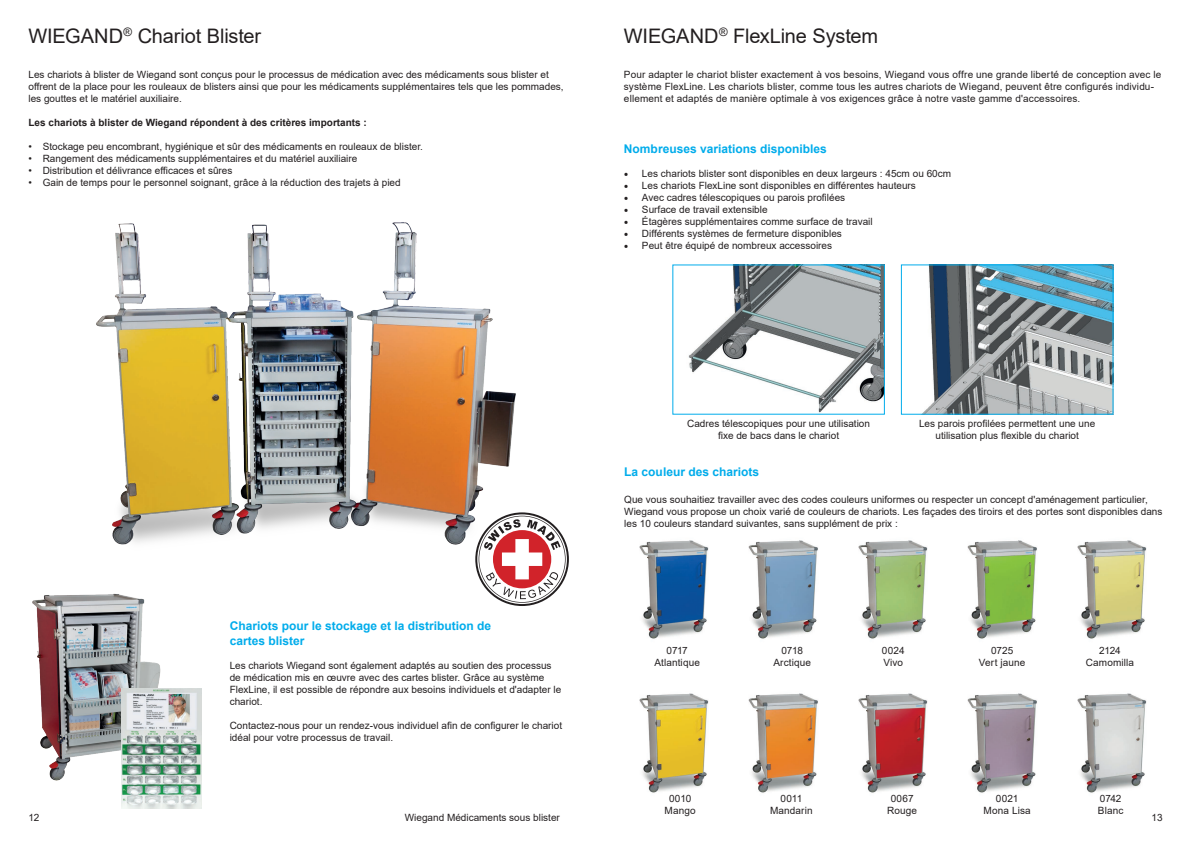
<style>
.page{position:relative;width:1191px;height:842px;background:#fff}
.page>*{position:absolute;margin:0;border:0;box-sizing:border-box;transform-origin:0 0}
.t1{font:20px "Arial";letter-spacing:-.01em;color:#231f20}
.t2{font:700 12px/14.4px "Arial";color:#00aceb}
.t3{font:10px/12px "Arial";color:#231f20;text-align:center}
.t4{font:700 10px "Arial";color:#231f20}
.s1{font-family:"Minion Pro";font-size:12px}
</style>
<div class="page">
<img style="left:96px;top:222px;width:420px;height:323px">
<img style="left:32px;top:593px;width:129px;height:200px">
<img style="left:122px;top:688px;width:79px;height:121px">
<svg style="left:475px;top:512px;width:94px;height:94px"></svg>
<img style="left:639px;top:693px;width:508px;height:100px">
<img style="left:639px;top:540px;width:508px;height:99px">
<img style="left:924px;top:267px;width:187px;height:145px">
<div style="left:901px;top:265px;width:212px;height:149px;border:1px solid #00aceb"></div>
<img style="left:688px;top:267px;width:194px;height:145px">
<h1 class="t1" style="left:28px;top:22px;width:234px">WIEGAND<sup>®</sup> Chariot Blister</h1>
<p class="t3" style="left:28px;top:69px;width:537px;text-align:left">Les chariots à blister de Wiegand sont conçus pour le processus de médication avec des médicaments sous blister et offrent de la place pour les rouleaux de blisters ainsi que pour les médicaments supplémentaires tels que les pommades, les gouttes et le matériel auxiliaire.</p>
<p class="t4" style="left:28px;top:116px;width:340px">Les chariots à blister de Wiegand répondent à des critères importants :</p>
<p class="t3" style="left:28px;top:141px;width:396px">• Stockage peu encombrant, hygiénique et sûr des médicaments en rouleaux de blister.</p>
<p class="t3" style="left:28px;top:153px;width:330px">• Rangement des médicaments supplémentaires et du matériel auxiliaire</p>
<p class="t3" style="left:28px;top:165px;width:205px">• Distribution et délivrance efficaces et sûres</p>
<p class="t3" style="left:28px;top:177px;width:374px">• Gain de temps pour le personnel soignant, grâce à la réduction des trajets à pied</p>
<h1 class="t1" style="left:624px;top:22px;width:256px">WIEGAND<sup>®</sup> FlexLine System</h1>
<p class="t3" style="left:624px;top:69px;width:539px;text-align:left">Pour adapter le chariot blister exactement à vos besoins, Wiegand vous offre une grande liberté de conception avec le système FlexLine. Les chariots blister, comme tous les autres chariots de Wiegand, peuvent être configurés individu&shy;ellement et adaptés de manière optimale à vos exigences grâce à notre vaste gamme d'accessoires.</p>
<p class="t2" style="left:624px;top:141px;width:204px">Nombreuses variations disponibles</p>
<p class="t3" style="left:624px;top:167px;width:329px"><span class="s1">•</span> Les chariots blister sont disponibles en deux largeurs : 45cm ou 60cm</p>
<p class="t3" style="left:624px;top:179px;width:293px"><span class="s1">•</span> Les chariots FlexLine sont disponibles en différentes hauteurs</p>
<p class="t3" style="left:624px;top:191px;width:223px"><span class="s1">•</span> Avec cadres télescopiques ou parois profilées</p>
<p class="t3" style="left:624px;top:203px;width:145px"><span class="s1">•</span> Surface de travail extensible</p>
<p class="t3" style="left:624px;top:215px;width:250px"><span class="s1">•</span> Étagères supplémentaires comme surface de travail</p>
<p class="t3" style="left:624px;top:227px;width:219px"><span class="s1">•</span> Différents systèmes de fermeture disponibles</p>
<p class="t3" style="left:624px;top:239px;width:210px"><span class="s1">•</span> Peut être équipé de nombreux accessoires</p>
<p class="t2" style="left:230px;top:619px;width:263px">Chariots pour le stockage et la distribution de cartes blister</p>
<p class="t3" style="left:230px;top:659px;width:333px;text-align:left">Les chariots Wiegand sont également adaptés au soutien des processus de médication mis en œuvre avec des cartes blister. Grâce au système FlexLine, il est possible de répondre aux besoins individuels et d'adapter le chariot.</p>
<p class="t3" style="left:230px;top:719px;width:334px;text-align:left">Contactez-nous pour un rendez-vous individuel afin de configurer le chariot idéal pour votre processus de travail.</p>
<p class="t3" style="left:687px;top:417px;width:184px">Cadres télescopiques pour une utilisation fixe de bacs dans le chariot</p>
<p class="t3" style="left:919px;top:417px;width:178px">Les parois profilées permettent une une utilisation plus flexible du chariot</p>
<p class="t2" style="left:624px;top:465px;width:136px">La couleur des chariots</p>
<p class="t3" style="left:624px;top:493px;width:540px;text-align:left">Que vous souhaitiez travailler avec des codes couleurs uniformes ou respecter un concept d'aménagement particulier,<br>Wiegand vous propose un choix varié de couleurs de chariots. Les façades des tiroirs et des portes sont disponibles dans les 10 couleurs standard suivantes, sans supplément de prix :</p>
<p class="t3" style="left:882px;top:645px;width:24px;text-align:left">0024<br>Vivo</p>
<p class="t3" style="left:654px;top:645px;width:47px">0717<br>Atlantique</p>
<p class="t3" style="left:773px;top:645px;width:39px">0718<br>Arctique</p>
<p class="t3" style="left:979px;top:645px;width:48px">0725<br>Vert jaune</p>
<p class="t3" style="left:1085px;top:645px;width:50px">2124<br>Camomilla</p>
<p class="t3" style="left:770px;top:792px;width:44px">0011<br>Mandarin</p>
<p class="t3" style="left:983px;top:792px;width:49px">0021<br>Mona Lisa</p>
<p class="t3" style="left:1098px;top:792px;width:27px;text-align:left">0742<br>Blanc</p>
<p class="t3" style="left:664px;top:792px;width:33px">0010<br>Mango</p>
<p class="t3" style="left:887px;top:792px;width:31px">0067<br>Rouge</p>
<p class="t3" style="left:28px;top:811px;width:13px">12</p>
<p class="t3" style="left:405px;top:811px;width:157px">Wiegand Médicaments sous blister</p>
<p class="t3" style="left:1151px;top:811px;width:13px">13</p>
</div>
